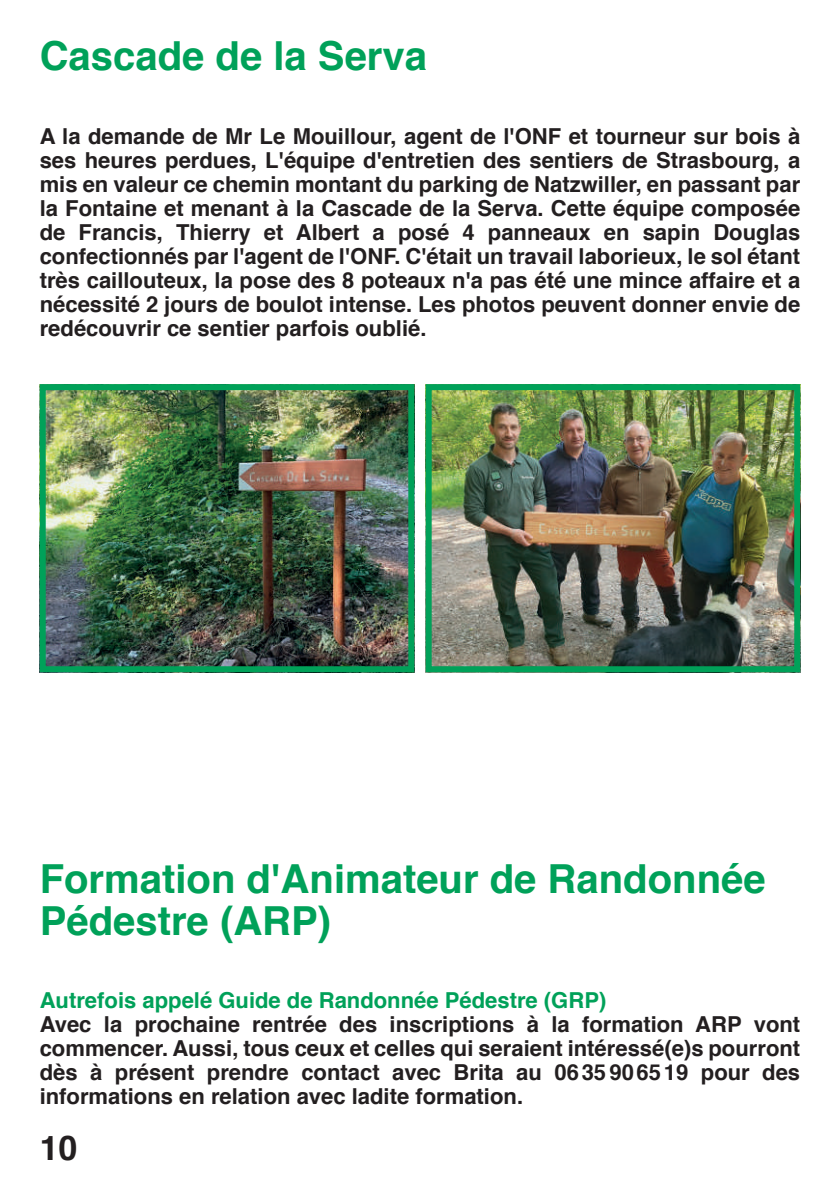
<style>
.page{position:relative;width:840px;height:1191px;background:#fff}
.page>*{position:absolute;margin:0;border:0;box-sizing:border-box;transform-origin:0 0}
.t1{font:700 40px/42px "Helvetica";color:#00a159}
.t2{font:700 34px "Helvetica";color:#231f20}
.t3{font:700 22px/24px "Helvetica";color:#231f20;text-align:justify}
.t4{font:700 22px "Helvetica";color:#00a159}
</style>
<div class="page">
<img style="left:47px;top:391px;width:360px;height:274px">
<div style="left:40px;top:384px;width:374px;height:288px;border:6px solid #00a159"></div>
<img style="left:432px;top:391px;width:360px;height:274px">
<div style="left:425px;top:384px;width:374px;height:288px;border:6px solid #00a159"></div>
<h1 class="t1" style="left:40px;top:35px;width:388px">Cascade de la Serva</h1>
<p class="t3" style="left:40px;top:125px;width:761px">A la demande de Mr Le Mouillour, agent de l'ONF et tourneur sur bois à ses heures perdues, L'équipe d'entretien des sentiers de Strasbourg, a mis en valeur ce chemin montant du parking de Natzwiller, en passant par la Fontaine et menant à la Cascade de la Serva. Cette équipe composée de Francis, Thierry et Albert a posé 4 panneaux en sapin Douglas confectionnés par l'agent de l'ONF. C'était un travail laborieux, le sol étant très caillouteux, la pose des 8 poteaux n'a pas été une mince affaire et a nécessité 2 jours de boulot intense. Les photos peuvent donner envie de redécouvrir ce sentier parfois oublié.</p>
<h1 class="t1" style="left:40px;top:858px;width:727px">Formation d'Animateur de Randonnée<br>Pédestre (ARP)</h1>
<p class="t4" style="left:40px;top:983px;width:568px">Autrefois appelé Guide de Randonnée Pédestre (GRP)</p>
<p class="t3" style="left:40px;top:1013px;width:761px">Avec la prochaine rentrée des inscriptions à la formation ARP vont commencer. Aussi, tous ceux et celles qui seraient intéressé(e)s pourront dès à présent prendre contact avec Brita au 0635 906519 pour des informations en relation avec ladite formation.</p>
<h2 class="t2" style="left:40px;top:1120px;width:39px">10</h2>
</div>
